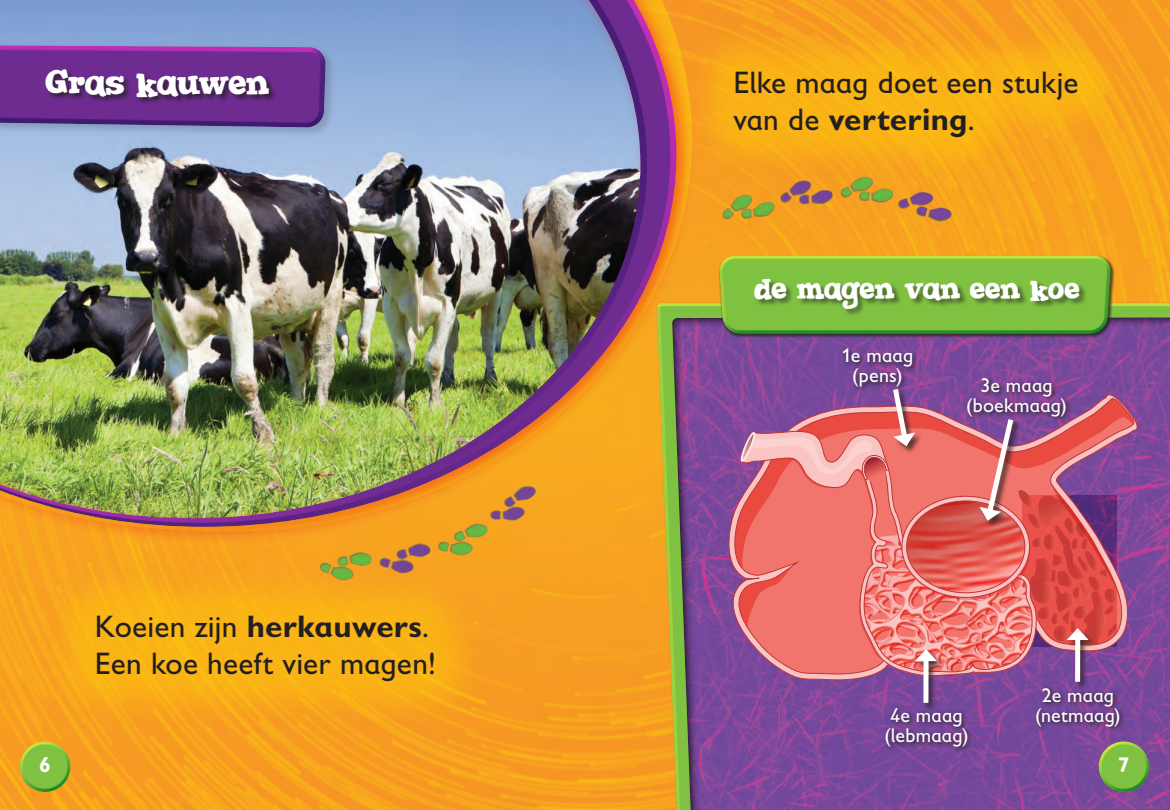
<style>
.page{position:relative;width:1170px;height:810px;background:#fff}
.page>*{position:absolute;margin:0;border:0;box-sizing:border-box;transform-origin:0 0}
.t1{font:35px "ELE Pizza";letter-spacing:.01em;color:#fff}
.t2{font:31.25px/37.5px "Gill Sans Infant Std";letter-spacing:.01em;color:#231f20}
.t3{font:30px "ELE Pizza";letter-spacing:.02em;color:#fff}
.t4{font:700 21.38px "Gill Sans Infant Std";color:#fff}
.t5{font:20px/20px "Gill Sans Infant Std";letter-spacing:.01em;color:#fff;text-align:center}
.s1{font-weight:700}
</style>
<div class="page">
<img style="left:0;top:0;width:1170px;height:810px">
<div style="left:0;top:0;width:695px;height:545px;background:#ee1d23;opacity:.5"></div>
<div style="left:0;top:0;width:678px;height:528px;background:#ed028c;opacity:.8"></div>
<div style="left:0;top:0;width:647px;height:528px;background:#2e2f90;opacity:.8"></div>
<div style="left:686px;top:23px;width:439px;height:162px;background:#feca0a;opacity:.5"></div>
<div style="left:43px;top:562px;width:445px;height:172px;background:#feca0a;opacity:.5"></div>
<div style="left:0;top:43px;width:336px;height:95px;background:#231f20;opacity:.2"></div>
<svg style="left:0;top:39px;width:327px;height:96px;background:#774ba1"></svg>
<div style="left:45px;top:68px;width:232px;height:37px;background:#231f20;opacity:.75"></div>
<svg style="left:654px;top:303px;width:516px;height:507px;background:#ccb02d"></svg>
<svg style="left:671px;top:316px;width:499px;height:494px;background:#7d4e93"></svg>
<div style="left:719px;top:255px;width:396px;height:83px;background:#231f20;opacity:.75"></div>
<svg style="left:718px;top:254px;width:393px;height:6px;background:#c4c434"></svg>
<svg style="left:718px;top:260px;width:393px;height:74px;background:#77b93e"></svg>
<div style="left:754px;top:279px;width:333px;height:38px;background:#231f20;opacity:.55"></div>
<svg style="left:723px;top:393px;width:416px;height:287px;background:#8b4e98"></svg>
<svg style="left:840px;top:346px;width:78px;height:38px;background:#6f4187"></svg>
<svg style="left:1034px;top:685px;width:92px;height:47px;background:#6c4187"></svg>
<svg style="left:965px;top:375px;width:107px;height:9px"></svg>
<svg style="left:883px;top:707px;width:90px;height:45px;background:#694085"></svg>
<div style="left:915px;top:649px;width:30px;height:62px;background:#231f20;opacity:.75"></div>
<svg style="left:732px;top:384px;width:387px;height:323px;background:#c9677a"></svg>
<img style="left:712px;top:178px;width:67px;height:61px">
<img style="left:771px;top:166px;width:66px;height:57px">
<img style="left:897px;top:184px;width:55px;height:43px">
<img style="left:834px;top:165px;width:62px;height:52px">
<img style="left:315px;top:543px;width:57px;height:45px">
<img style="left:375px;top:536px;width:57px;height:45px">
<img style="left:479px;top:476px;width:66px;height:59px">
<img style="left:431px;top:515px;width:61px;height:51px">
<svg style="left:19px;top:740px;width:54px;height:9px"></svg>
<svg style="left:19px;top:749px;width:54px;height:43px;background:#94b737"></svg>
<svg style="left:1098px;top:740px;width:53px;height:9px"></svg>
<svg style="left:1098px;top:749px;width:53px;height:43px;background:#78a551"></svg>
<p class="t1" style="left:45px;top:67px;width:225px">Gras kauwen</p>
<p class="t2" style="left:95px;top:607px;width:343px">Koeien zijn <span class="s1">herkauwers</span>.<br>Een koe heeft vier magen!</p>
<p class="t2" style="left:733px;top:63px;width:347px">Elke maag doet een stukje van de <span class="s1">vertering</span>.</p>
<p class="t3" style="left:754px;top:276px;width:326px">de magen van een koe</p>
<p class="t5" style="left:842px;top:346px;width:73px">1e maag (pens)</p>
<p class="t5" style="left:966px;top:375px;width:102px">3e maag (boekmaag)</p>
<p class="t5" style="left:884px;top:705px;width:86px;text-align:left">4e maag (lebmaag)</p>
<p class="t5" style="left:1035px;top:685px;width:87px">2e maag (netmaag)</p>
<p class="t4" style="left:39px;top:752px;width:13px">6</p>
<p class="t4" style="left:1118px;top:752px;width:13px">7</p>
</div>
